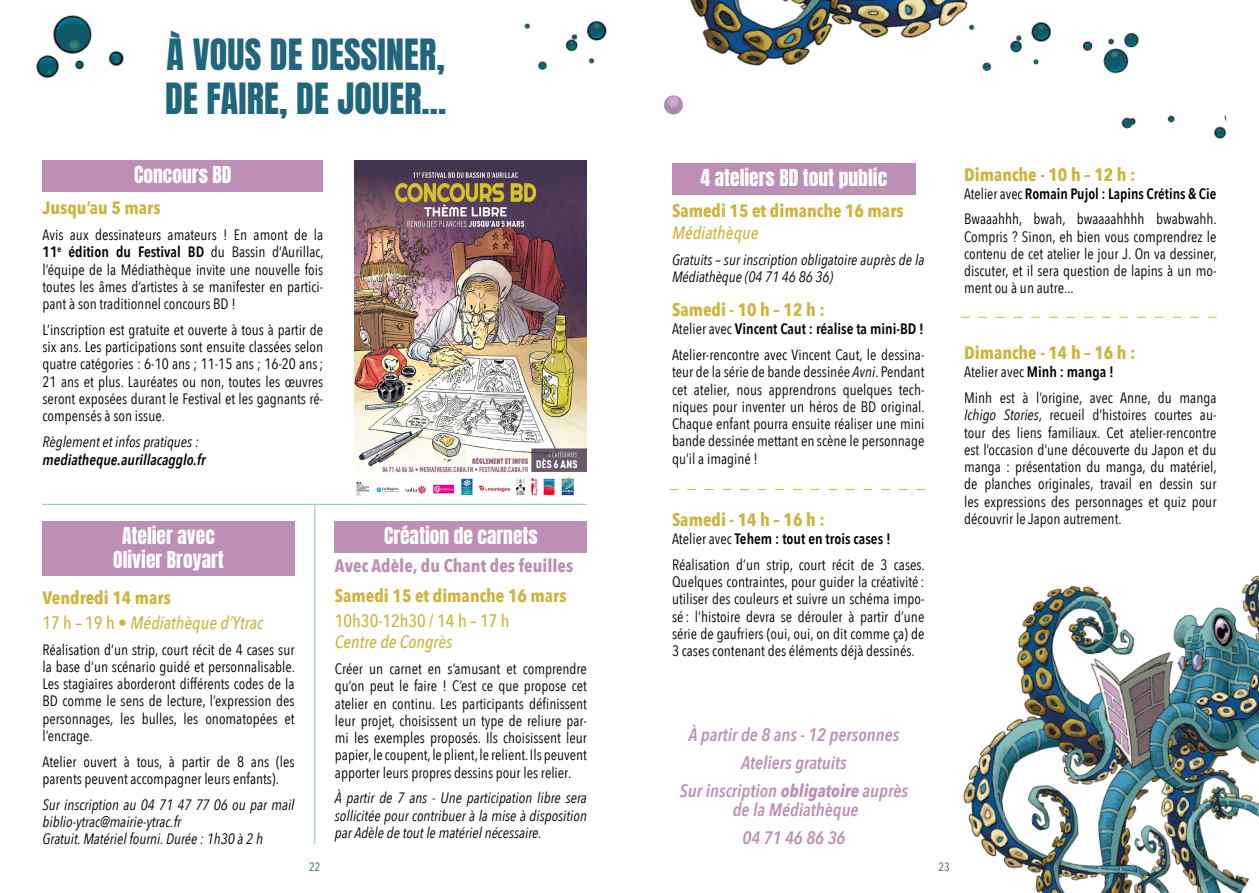
<style>
.page{position:relative;width:1259px;height:893px;background:#fff}
.page>*{position:absolute;margin:0;border:0;box-sizing:border-box;transform-origin:0 0}
.t1{font:36px/43.5px "Anton";letter-spacing:.005em;color:#20667c}
.t2{font:19.5px/23.4px "Anton";color:#fff;text-align:center}
.t3{font:700 18px "Avenir Next Condensed";color:#ceb43e}
.t4{font:italic 600 18px/28px "Avenir Next Condensed";color:#bd8fb5;text-align:center}
.t5{font:italic 500 18px/25px "Avenir Next Condensed";color:#ceb43e}
.t6{font:700 18px "Avenir Next Condensed";color:#bd8fb5}
.t7{font:500 18px "Avenir Next Condensed";color:#ceb43e}
.t8{font:15px/17.2px "Avenir Next Condensed";color:#000;text-align:justify}
.t9{font:italic 15px/17.2px "Avenir Next Condensed";color:#000}
.t10{font:italic 600 15px "Avenir Next Condensed";color:#000}
.t11{font:12px "Avenir Next Condensed";color:#20667c}
.s1{font-weight:600}
.s2{font-weight:700;font-style:normal}
.s3{font-style:normal}
.s4{font-style:italic}
.s5{font-weight:700}
</style>
<div class="page">
<img style="left:925px;top:489px;width:334px;height:404px">
<img style="left:690px;top:0;width:274px;height:66px">
<div style="left:43px;top:160px;width:280px;height:31px;background:#bd8fb5"></div>
<div style="left:672px;top:163px;width:244px;height:31px;background:#bd8fb5"></div>
<div style="left:43px;top:521px;width:251px;height:55px;background:#bd8fb5"></div>
<img style="left:524px;top:20px;width:83px;height:51px">
<img style="left:964px;top:0;width:263px;height:139px">
<img style="left:36px;top:15px;width:88px;height:64px">
<img style="left:664px;top:95px;width:19px;height:20px">
<hr style="left:314px;top:505px;width:1px;height:339px;background:#8bc2c4">
<hr style="left:43px;top:504px;width:544px;height:1px;background:#8bc2c4">
<svg style="left:960px;top:317px;width:256px;height:1px"></svg>
<svg style="left:669px;top:489px;width:256px;height:1px"></svg>
<div style="left:335px;top:521px;width:252px;height:31px;background:#bd8fb5"></div>
<img style="left:354px;top:160px;width:233px;height:336px">
<h1 class="t1" style="left:165px;top:36px;width:282px">À VOUS DE DESSINER,<br>DE FAIRE, DE JOUER...</h1>
<h2 class="t2" style="left:134px;top:165px;width:99px">Concours BD</h2>
<h2 class="t2" style="left:700px;top:168px;width:188px">4 ateliers BD tout public</h2>
<p class="t3" style="left:43px;top:197px;width:120px">Jusqu’au 5 mars</p>
<p class="t8" style="left:43px;top:226px;width:283px">Avis aux dessinateurs amateurs ! En amont de la <span class="s1">11</span><sup>e</sup> <span class="s1">édition du Festival BD</span> du Bassin d’Aurillac, l’équipe de la Médiathèque invite une nouvelle fois toutes les âmes d’artistes à se manifester en partici&shy;pant à son traditionnel concours BD !</p>
<p class="t8" style="left:43px;top:320px;width:282px">L’inscription est gratuite et ouverte à tous à partir de six ans. Les participations sont ensuite classées selon quatre catégories : 6-10 ans ; 11-15 ans ; 16-20 ans; 21 ans et plus. Lauréates ou non, toutes les œuvres seront exposées durant le Festival et les gagnants ré&shy;compensés à son issue.</p>
<p class="t9" style="left:43px;top:433px;width:158px">Règlement et infos pratiques :</p>
<p class="t10" style="left:43px;top:451px;width:164px">mediatheque.aurillacagglo.fr</p>
<h2 class="t2" style="left:113px;top:526px;width:112px">Atelier avec<br>Olivier Broyart</h2>
<p class="t5" style="left:43px;top:585px;width:222px"><span class="s2">Vendredi 14 mars<br></span><span class="s3">17 h – 19 h •</span> Médiathèque d’Ytrac</p>
<p class="t8" style="left:43px;top:640px;width:254px">Réalisation d’un strip, court récit de 4 cases sur la base d’un scénario guidé et personnalisable.<br>Les stagiaires aborderont différents codes de la BD comme le sens de lecture, l’expression des personnages, les bulles, les onomatopées et l’encrage.</p>
<p class="t8" style="left:43px;top:752px;width:253px">Atelier ouvert à tous, à partir de 8 ans (les parents peuvent accompagner leurs enfants).</p>
<p class="t9" style="left:43px;top:796px;width:253px">Sur inscription au 04 71 47 77 06 ou par mail biblio-ytrac@mairie-ytrac.fr<br>Gratuit. Matériel fourni. Durée : 1h30 à 2 h</p>
<h2 class="t2" style="left:384px;top:526px;width:155px">Création de carnets</h2>
<p class="t6" style="left:335px;top:555px;width:240px">Avec Adèle, du Chant des feuilles</p>
<p class="t3" style="left:335px;top:584px;width:233px">Samedi 15 et dimanche 16 mars</p>
<p class="t7" style="left:335px;top:609px;width:176px">10h30-12h30 / 14 h – 17 h</p>
<p class="t5" style="left:335px;top:629px;width:119px">Centre de Congrès</p>
<p class="t8" style="left:335px;top:659px;width:253px">Créer un carnet en s’amusant et comprendre qu’on peut le faire ! C’est ce que propose cet atelier en continu. Les participants définissent leur projet, choisissent un type de reliure par&shy;mi les exemples proposés. Ils choisissent leur papier, le coupent, le plient, le relient. Ils peuvent apporter leurs propres dessins pour les relier.</p>
<p class="t9" style="left:335px;top:789px;width:253px;text-align:justify">À partir de 7 ans - Une participation libre sera sollicitée pour contribuer à la mise à disposition par Adèle de tout le matériel nécessaire.</p>
<p class="t3" style="left:672px;top:200px;width:233px">Samedi 15 et dimanche 16 mars</p>
<p class="t5" style="left:672px;top:220px;width:88px">Médiathèque</p>
<p class="t9" style="left:672px;top:251px;width:254px">Gratuits – sur inscription obligatoire auprès de la<br>Médiathèque (04 71 46 86 36)</p>
<p class="t3" style="left:672px;top:299px;width:154px">Samedi - 10 h – 12 h :</p>
<p class="t8" style="left:672px;top:315px;width:254px;line-height:25.8px">Atelier avec <span class="s1">Vincent Caut : réalise ta mini-BD !<br></span>Atelier-rencontre avec Vincent Caut, le dessina-</p>
<p class="t8" style="left:672px;top:363px;width:254px">teur de la série de bande dessinée <span class="s4">Avni</span>. Pendant cet atelier, nous apprendrons quelques tech&shy;niques pour inventer un héros de BD original.<br>Chaque enfant pourra ensuite réaliser une mini bande dessinée mettant en scène le personnage qu’il a imaginé !</p>
<p class="t3" style="left:672px;top:509px;width:154px">Samedi - 14 h – 16 h :</p>
<p class="t8" style="left:672px;top:525px;width:254px;line-height:25.8px">Atelier avec <span class="s1">Tehem : tout en trois cases !<br></span>Réalisation d’un strip, court récit de 3 cases.</p>
<p class="t8" style="left:672px;top:573px;width:254px">Quelques contraintes, pour guider la créativité : utiliser des couleurs et suivre un schéma impo&shy;sé : l’histoire devra se dérouler à partir d’une série de gaufriers (oui, oui, on dit comme ça) de 3 cases contenant des éléments déjà dessinés.</p>
<p class="t4" style="left:680px;top:720px;width:229px">À partir de 8 ans - 12 personnes<br>Ateliers gratuits<br>Sur inscription <span class="s5">obligatoire</span> auprès</p>
<p class="t4" style="left:733px;top:796px;width:127px">de la Médiathèque<br>04 71 46 86 36</p>
<p class="t11" style="left:309px;top:856px;width:13px">22</p>
<p class="t11" style="left:938px;top:856px;width:13px">23</p>
<p class="t3" style="left:964px;top:163px;width:173px">Dimanche - 10 h – 12 h :</p>
<p class="t8" style="left:964px;top:180px;width:254px;line-height:25.8px">Atelier avec <span class="s1">Romain Pujol : Lapins Crétins &amp; Cie<br></span>Bwaaahhh, bwah, bwaaaahhhh bwabwahh.</p>
<p class="t8" style="left:964px;top:227px;width:254px">Compris ? Sinon, eh bien vous comprendrez le contenu de cet atelier le jour J. On va dessiner, discuter, et il sera question de lapins à un mo&shy;ment ou à un autre...</p>
<p class="t3" style="left:964px;top:342px;width:173px">Dimanche - 14 h – 16 h :</p>
<p class="t8" style="left:964px;top:358px;width:254px;line-height:25.8px">Atelier avec <span class="s1">Minh : manga !<br></span>Minh est à l’origine, avec Anne, du manga</p>
<p class="t8" style="left:964px;top:406px;width:254px"><span class="s4">Ichigo Stories</span>, recueil d’histoires courtes au&shy;tour des liens familiaux. Cet atelier-rencontre est l’occasion d’une découverte du Japon et du manga : présentation du manga, du matériel, de planches originales, travail en dessin sur les expressions des personnages et quiz pour découvrir le Japon autrement.</p>
</div>
